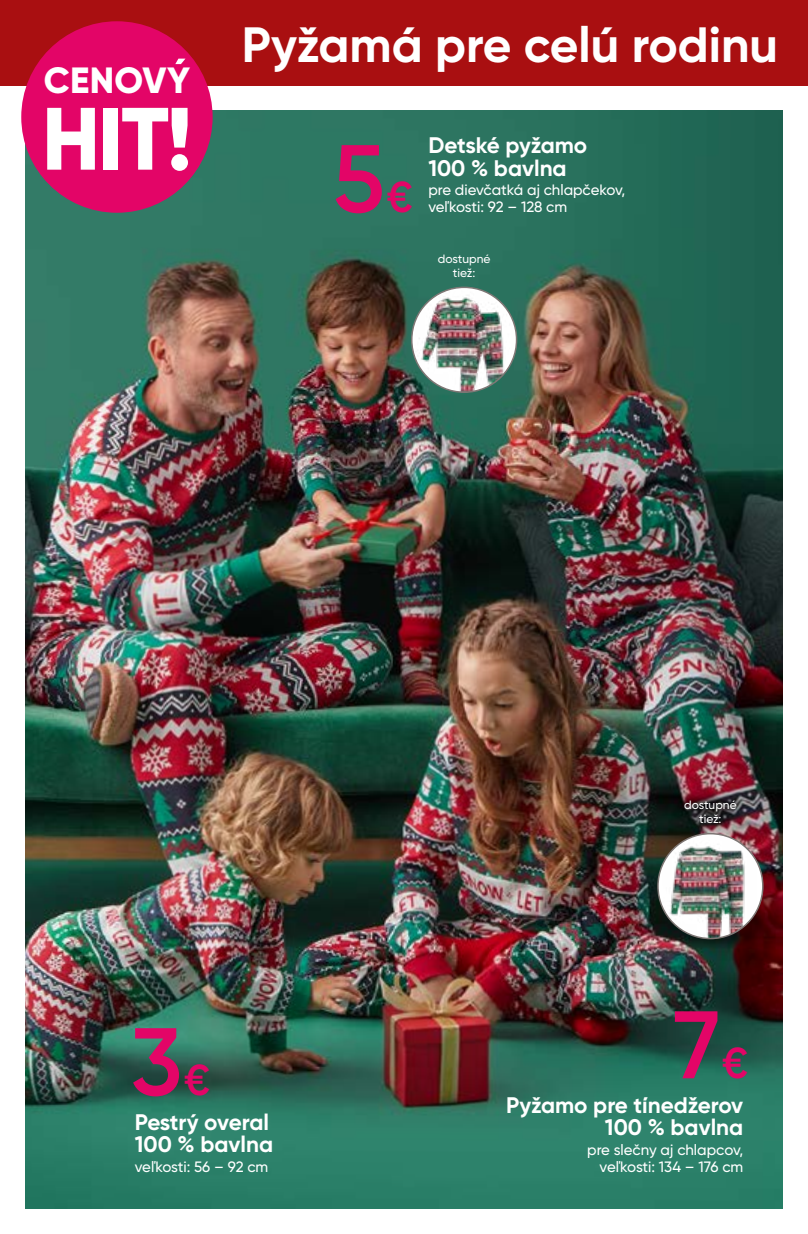
<style>
.page{position:relative;width:808px;height:1234px;background:#fff}
.page>*{position:absolute;margin:0;border:0;box-sizing:border-box;transform-origin:0 0}
.t1{font:600 95.7px "Gilroy";color:#e30567}
.t2{font:800 88.2px "Gilroy";color:#fff}
.t3{font:700 49.5px "Gilroy";color:#fff}
.t4{font:600 43.2px "Gilroy";color:#e30567}
.t5{font:800 36.45px "Gilroy";letter-spacing:.01em;color:#fff}
.t6{font:700 22.5px/22.5px "Gilroy";color:#fff}
.t7{font:500 15px/16.8px "Gilroy";letter-spacing:-.005em;color:#fff;text-align:right}
.t8{font:500 12px/13.5px "Gilroy";color:#fff;text-align:center}
.s1{font-size:43.2px}
</style>
<div class="page">
<img style="left:26px;top:111px;width:756px;height:1097px">
<div style="left:0;top:0;width:808px;height:85px;background:#a90f11"></div>
<img style="left:414px;top:290px;width:100px;height:102px">
<div style="left:411px;top:286px;width:106px;height:107px;border:2px solid #7e7775;border-radius:50%"></div>
<svg style="left:658px;top:833px;width:105px;height:105px"></svg>
<img style="left:662px;top:839px;width:96px;height:99px">
<div style="left:657px;top:832px;width:106px;height:107px;border:2px solid #7e7775;border-radius:50%"></div>
<div style="left:672px;top:789px;width:75px;height:43px;background:#000;opacity:.85"></div>
<div style="left:21px;top:21px;width:192px;height:192px;background:#e30567;border-radius:50%"></div>
<svg style="left:175px;top:59px;width:10px;height:5px"></svg>
<h3 class="t5" style="left:44px;top:58px;width:148px">CENOVY</h3>
<h2 class="t2" style="left:42px;top:83px;width:152px">HIT!</h2>
<h3 class="t3" style="left:242px;top:14px;width:538px">Pyžamá pre celú rodinu</h3>
<h1 class="t1" style="left:333px;top:119px;width:82px">5<span class="s1">€</span></h1>
<h3 class="t6" style="left:428px;top:134px;width:160px">Detské pyžamo<br>100 % bavlna</h3>
<p class="t7" style="left:428px;top:181px;width:198px;text-align:left">pre dievčatká aj chlapčekov, veľkosti: 92 – 128 cm</p>
<p class="t8" style="left:438px;top:252px;width:54px">dostupné tiež:</p>
<p class="t8" style="left:684px;top:798px;width:54px">dostupné tiež:</p>
<h1 class="t1" style="left:131px;top:1002px;width:53px">3</h1>
<h3 class="t4" style="left:184px;top:1052px;width:28px">€</h3>
<h3 class="t6" style="left:135px;top:1109px;width:140px">Pestrý overal<br>100 % bavlna</h3>
<p class="t7" style="left:135px;top:1157px;width:135px">veľkosti: 56 – 92 cm</p>
<h1 class="t1" style="left:673px;top:985px;width:76px">7<span class="s1">€</span></h1>
<h3 class="t6" style="left:506px;top:1093px;width:239px;text-align:right">Pyžamo pre tínedžerov<br>100 % bavlna</h3>
<p class="t7" style="left:587px;top:1140px;width:158px">pre slečny aj chlapcov, veľkosti: 134 – 176 cm</p>
</div>
